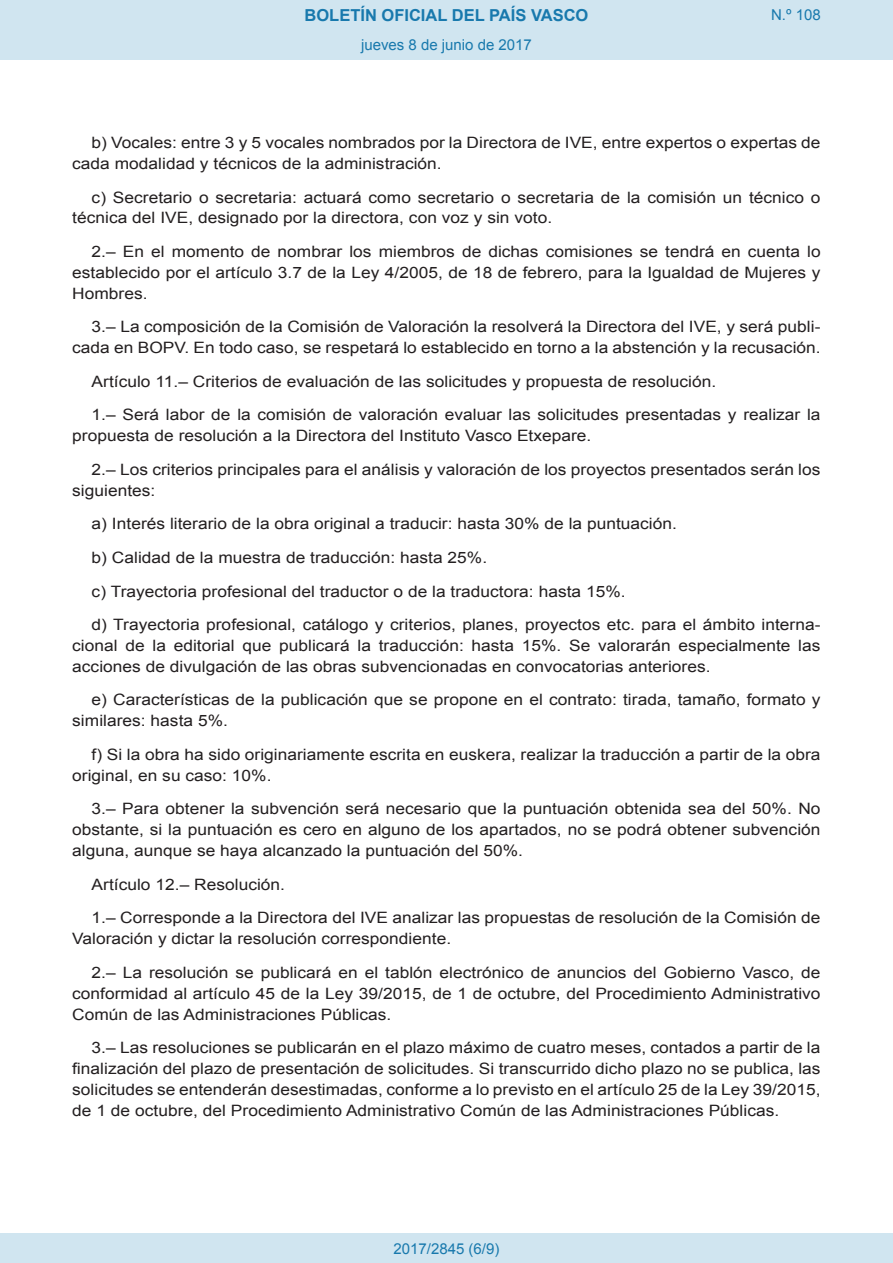
<style>
.page{position:relative;width:893px;height:1263px;background:#fff}
.page>*{position:absolute;margin:0;border:0;box-sizing:border-box;transform-origin:0 0}
.t1{font:700 16.5px "Arial";color:#1879ad}
.BOPVDetalle{font:15.6px/20.9px "Arial";color:#231f20;scale:1.11 1}
.Paginacion_Centro{font:15px "Arial";color:#1879ad}
</style>
<div class="page">
<div style="left:0;top:0;width:893px;height:60px;background:#d0e5f0"></div>
<div style="left:0;top:1233px;width:893px;height:30px;background:#d0e5f0"></div>
<p class="t1" style="left:305px;top:4px;width:285px">BOLETÍN OFICIAL DEL PAÍS VASCO</p>
<p class="Paginacion_Centro" style="left:361px;top:35px;width:172px">jueves 8 de junio de 2017</p>
<p class="Paginacion_Centro" style="left:771px;top:5px;width:51px">N.º 108</p>
<p class="BOPVDetalle" style="left:72px;top:132px;width:676px;text-indent:19px">b) Vocales: entre 3 y 5 vocales nombrados por la Directora de IVE, entre expertos o expertas de cada modalidad y técnicos de la administración.</p>
<p class="BOPVDetalle" style="left:72px;top:187px;width:676px;text-indent:19px">c) Secretario o secretaria: actuará como secretario o secretaria de la comisión un técnico o técnica del IVE, designado por la directora, con voz y sin voto.</p>
<p class="BOPVDetalle" style="left:72px;top:241px;width:676px;text-align:justify;text-indent:19px">2.– En el momento de nombrar los miembros de dichas comisiones se tendrá en cuenta lo establecido por el artículo 3.7 de la Ley 4/2005, de 18 de febrero, para la Igualdad de Mujeres y Hombres.</p>
<p class="BOPVDetalle" style="left:72px;top:317px;width:676px;text-align:right">3.– La composición de la Comisión de Valoración la resolverá la Directora del IVE, y será publi&shy;cada en BOPV. En todo caso, se respetará lo establecido en torno a la abstención y la recusación.</p>
<p class="BOPVDetalle" style="left:92px;top:371px;width:564px">Artículo 11.– Criterios de evaluación de las solicitudes y propuesta de resolución.</p>
<p class="BOPVDetalle" style="left:72px;top:405px;width:676px;text-indent:19px">1.– Será labor de la comisión de valoración evaluar las solicitudes presentadas y realizar la propuesta de resolución a la Directora del Instituto Vasco Etxepare.</p>
<p class="BOPVDetalle" style="left:72px;top:459px;width:676px;text-indent:19px">2.– Los criterios principales para el análisis y valoración de los proyectos presentados serán los siguientes:</p>
<p class="BOPVDetalle" style="left:92px;top:514px;width:529px">a) Interés literario de la obra original a traducir: hasta 30% de la puntuación.</p>
<p class="BOPVDetalle" style="left:92px;top:547px;width:358px">b) Calidad de la muestra de traducción: hasta 25%.</p>
<p class="BOPVDetalle" style="left:92px;top:581px;width:483px">c) Trayectoria profesional del traductor o de la traductora: hasta 15%.</p>
<p class="BOPVDetalle" style="left:72px;top:614px;width:676px;text-align:justify;text-indent:19px">d) Trayectoria profesional, catálogo y criterios, planes, proyectos etc. para el ámbito interna&shy;cional de la editorial que publicará la traducción: hasta 15%. Se valorarán especialmente las acciones de divulgación de las obras subvencionadas en convocatorias anteriores.</p>
<p class="BOPVDetalle" style="left:72px;top:690px;width:676px;text-indent:19px">e) Características de la publicación que se propone en el contrato: tirada, tamaño, formato y similares: hasta 5%.</p>
<p class="BOPVDetalle" style="left:72px;top:744px;width:676px;text-indent:19px">f) Si la obra ha sido originariamente escrita en euskera, realizar la traducción a partir de la obra original, en su caso: 10%.</p>
<p class="BOPVDetalle" style="left:72px;top:799px;width:676px;text-align:justify;text-indent:19px">3.– Para obtener la subvención será necesario que la puntuación obtenida sea del 50%. No obstante, si la puntuación es cero en alguno de los apartados, no se podrá obtener subvención alguna, aunque se haya alcanzado la puntuación del 50%.</p>
<p class="BOPVDetalle" style="left:92px;top:874px;width:176px">Artículo 12.– Resolución.</p>
<p class="BOPVDetalle" style="left:72px;top:907px;width:676px;text-indent:19px">1.– Corresponde a la Directora del IVE analizar las propuestas de resolución de la Comisión de<br>Valoración y dictar la resolución correspondiente.</p>
<p class="BOPVDetalle" style="left:72px;top:962px;width:676px;text-align:justify;text-indent:19px">2.– La resolución se publicará en el tablón electrónico de anuncios del Gobierno Vasco, de conformidad al artículo 45 de la Ley 39/2015, de 1 de octubre, del Procedimiento Administrativo Común de las Administraciones Públicas.</p>
<p class="BOPVDetalle" style="left:72px;top:1037px;width:676px;text-align:justify;text-indent:19px">3.– Las resoluciones se publicarán en el plazo máximo de cuatro meses, contados a partir de la finalización del plazo de presentación de solicitudes. Si transcurrido dicho plazo no se publica, las solicitudes se entenderán desestimadas, conforme a lo previsto en el artículo 25 de la Ley 39/2015, de 1 de octubre, del Procedimiento Administrativo Común de las Administraciones Públicas.</p>
<p class="Paginacion_Centro" style="left:393px;top:1238px;width:107px">2017/2845 (6/9)</p>
</div>
